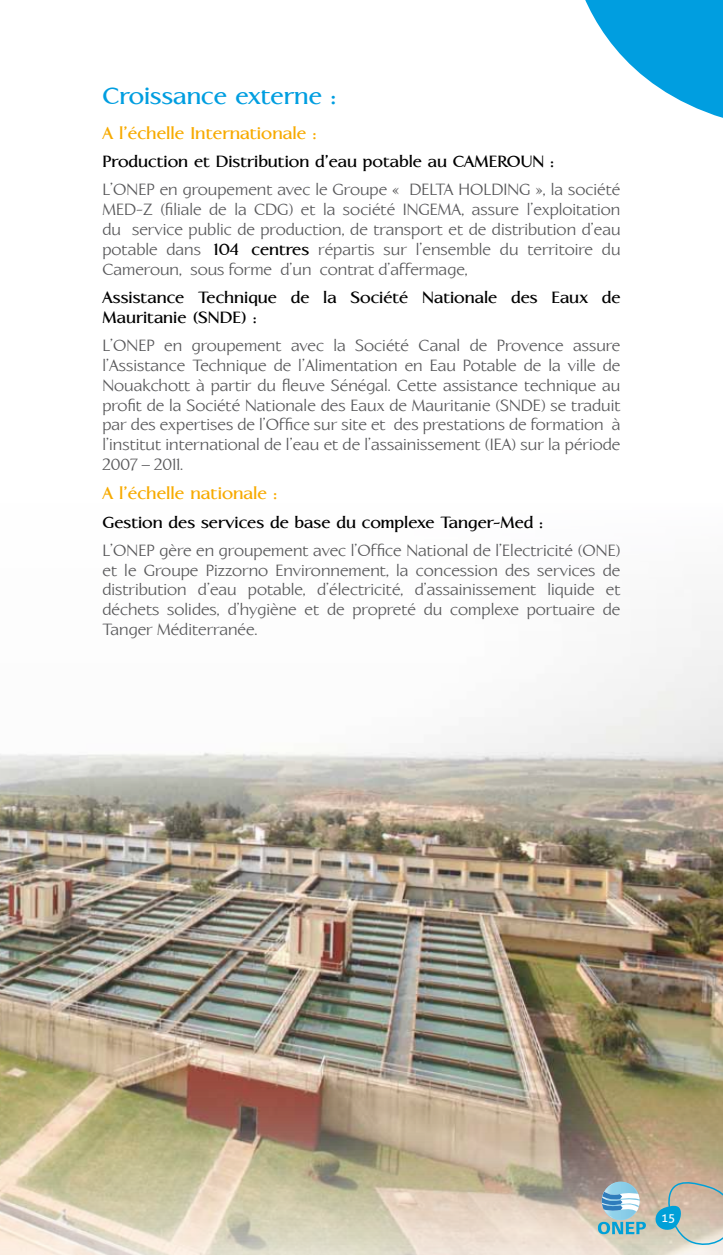
<style>
.page{position:relative;width:723px;height:1255px;background:#fff}
.page>*{position:absolute;margin:0;border:0;box-sizing:border-box;transform-origin:0 0}
.t1{font:700 24px "Linotype Aperto";color:#009ee0}
.t2{font:700 17.25px "Linotype Aperto";color:#f7aa00}
.t3{font:16.5px/19.8px "Linotype Aperto";color:#58585a;text-align:justify}
.t4{font:700 16.5px/19.8px "Linotype Aperto";color:#000}
.t5{font:12px "Aller";color:#fff}
.s1{font-weight:700;color:#000}
</style>
<div class="page">
<svg style="left:585px;top:0;width:138px;height:118px"></svg>
<img style="left:0;top:615px;width:723px;height:639px">
<svg style="left:654px;top:1176px;width:69px;height:71px;background:#b6bbb1"></svg>
<img style="left:602px;top:1181px;width:37px;height:10px">
<img style="left:602px;top:1182px;width:13px;height:9px">
<img style="left:626px;top:1182px;width:13px;height:9px">
<svg style="left:598px;top:1191px;width:48px;height:43px;background:#94bdcb"></svg>
<h1 class="t1" style="left:102px;top:82px;width:235px">Croissance externe :</h1>
<p class="t2" style="left:102px;top:123px;width:216px">A l’échelle Internationale :</p>
<p class="t4" style="left:102px;top:152px;width:453px">Production et Distribution d’eau potable au CAMEROUN :</p>
<p class="t3" style="left:102px;top:180px;width:520px">L’ONEP en groupement avec le Groupe « DELTA HOLDING », la société MED-Z (filiale de la CDG) et la société INGEMA, assure l’exploitation du service public de production, de transport et de distribution d’eau potable dans <span class="s1">104 centres</span> répartis sur l’ensemble du territoire du Cameroun, sous forme d’un contrat d’affermage,</p>
<p class="t4" style="left:102px;top:287px;width:519px">Assistance Technique de la Société Nationale des Eaux de<br>Mauritanie (SNDE) :</p>
<p class="t3" style="left:102px;top:336px;width:520px">L’ONEP en groupement avec la Société Canal de Provence assure l’Assistance Technique de l’Alimentation en Eau Potable de la ville de Nouakchott à partir du fleuve Sénégal. Cette assistance technique au profit de la Société Nationale des Eaux de Mauritanie (SNDE) se traduit par des expertises de l’Office sur site et des prestations de formation à l’institut international de l’eau et de l’assainissement (IEA) sur la période 2007 – 2011.</p>
<p class="t2" style="left:102px;top:483px;width:176px">A l’échelle nationale :</p>
<p class="t4" style="left:102px;top:512px;width:442px">Gestion des services de base du complexe Tanger-Med :</p>
<p class="t3" style="left:102px;top:540px;width:519px">L’ONEP gère en groupement avec l’Office National de l’Electricité (ONE) et le Groupe Pizzorno Environnement, la concession des services de distribution d’eau potable, d’électricité, d’assainissement liquide et déchets solides, d’hygiène et de propreté du complexe portuaire de Tanger Méditerranée.</p>
<p class="t5" style="left:661px;top:1210px;width:16px">15</p>
</div>
